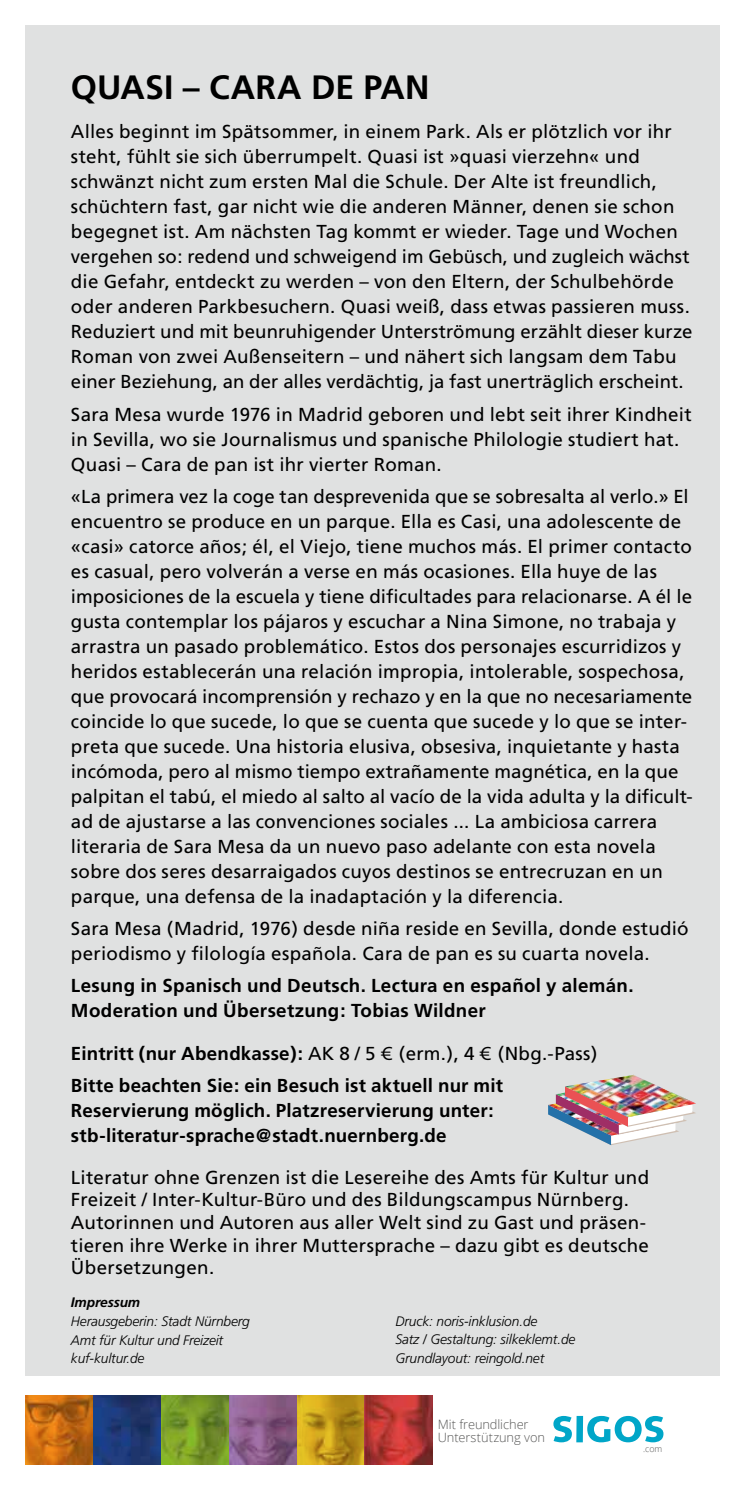
<style>
.page{position:relative;width:745px;height:1489px;background:#fff}
.page>*{position:absolute;margin:0;border:0;box-sizing:border-box;transform-origin:0 0}
.t1{font:700 33.75px "Frutiger";letter-spacing:.005em;color:#000}
.t2{font:18.75px/25px "Frutiger";letter-spacing:.015em;color:#000}
.t3{font:700 18.75px/25px "Frutiger";letter-spacing:.015em;color:#000}
.t4{font:italic 300 13.75px/18.8px "Frutiger";letter-spacing:-.01em;color:#000}
.t5{font:italic 700 13.75px "Frutiger";letter-spacing:-.01em;color:#000}
.t6{font:300 12.75px/12.8px "Open Sans";letter-spacing:-.005em;color:#575756}
.t7{font:300 8.75px "Open Sans";color:#575756}
.s1{font-weight:400}
.s2{font-family:"F Frutiger";font-weight:400}
</style>
<div class="page">
<div style="left:25px;top:25px;width:694px;height:1350px;background:#e0e1e1"></div>
<svg style="left:548px;top:1092px;width:139px;height:53px"></svg>
<img style="left:564px;top:1074px;width:131px;height:43px">
<svg style="left:553px;top:1415px;width:18px;height:27px"></svg>
<div style="left:576px;top:1415px;width:6px;height:27px;background:#00a6c8"></div>
<svg style="left:587px;top:1415px;width:76px;height:27px"></svg>
<img style="left:25px;top:1395px;width:407px;height:68px">
<img style="left:93px;top:1395px;width:1px;height:68px">
<h1 class="t1" style="left:71px;top:68px;width:360px">QUASI – CARA DE PAN</h1>
<p class="t2" style="left:71px;top:119px;width:622px">Alles beginnt im Spätsommer, in einem Park. Als er plötzlich vor ihr steht, fühlt sie sich überrumpelt. Quasi ist »quasi vierzehn« und schwänzt nicht zum ersten Mal die Schule. Der Alte ist freundlich, schüchtern fast, gar nicht wie die anderen Männer, denen sie schon begegnet ist. Am nächsten Tag kommt er wieder. Tage und Wochen vergehen so: redend und schweigend im Gebüsch, und zugleich wächst die Gefahr, entdeckt zu werden – von den Eltern, der Schulbehörde oder anderen Parkbesuchern. Quasi weiß, dass etwas passieren muss.<br>Reduziert und mit beunruhigender Unterströmung erzählt dieser kurze Roman von zwei Außenseitern – und nähert sich langsam dem Tabu einer Beziehung, an der alles verdächtig, ja fast unerträglich erscheint.</p>
<p class="t2" style="left:71px;top:401px;width:622px">Sara Mesa wurde 1976 in Madrid geboren und lebt seit ihrer Kindheit in Sevilla, wo sie Journalismus und spanische Philologie studiert hat.<br>Quasi – Cara de pan ist ihr vierter Roman.</p>
<p class="t2" style="left:71px;top:484px;width:623px">«La primera vez la coge tan desprevenida que se sobresalta al verlo.» El encuentro se produce en un parque. Ella es Casi, una adolescente de «casi» catorce años; él, el Viejo, tiene muchos más. El primer contacto es casual, pero volverán a verse en más ocasiones. Ella huye de las imposiciones de la escuela y tiene dificultades para relacionarse. A él le gusta contemplar los pájaros y escuchar a Nina Simone, no trabaja y arrastra un pasado problemático. Estos dos personajes escurridizos y heridos establecerán una relación impropia, intolerable, sospechosa, que provocará incomprensión y rechazo y en la que no necesariamente coincide lo que sucede, lo que se cuenta que sucede y lo que se inter&shy;preta que sucede. Una historia elusiva, obsesiva, inquietante y hasta incómoda, pero al mismo tiempo extrañamente magnética, en la que palpitan el tabú, el miedo al salto al vacío de la vida adulta y la dificult&shy;ad de ajustarse a las convenciones sociales ... La ambiciosa carrera literaria de Sara Mesa da un nuevo paso adelante con esta novela sobre dos seres desarraigados cuyos destinos se entrecruzan en un parque, una defensa de la inadaptación y la diferencia.</p>
<p class="t2" style="left:71px;top:916px;width:619px">Sara Mesa (Madrid, 1976) desde niña reside en Sevilla, donde estudió periodismo y filología española. Cara de pan es su cuarta novela.</p>
<p class="t3" style="left:71px;top:973px;width:564px">Lesung in Spanisch und Deutsch. Lectura en español y alemán.<br>Moderation und Übersetzung: Tobias Wildner</p>
<p class="t3" style="left:71px;top:1037px;width:527px;line-height:32px">Eintritt (nur Abendkasse): <span class="s1">AK 8 / 5</span> <span class="s2">€</span> <span class="s1">(erm.), 4</span> <span class="s2">€</span> <span class="s1">(Nbg.-Pass)<br></span>Bitte beachten Sie: ein Besuch ist aktuell nur mit</p>
<p class="t3" style="left:71px;top:1097px;width:424px">Reservierung möglich. Platzreservierung unter: stb-literatur-sprache@stadt.nuernberg.de</p>
<p class="t2" style="left:71px;top:1166px;width:579px;line-height:22.5px">Literatur ohne Grenzen ist die Lesereihe des Amts für Kultur und Freizeit / Inter-Kultur-Büro und des Bildungscampus Nürnberg.<br>Autorinnen und Autoren aus aller Welt sind zu Gast und präsen&shy;tieren ihre Werke in ihrer Muttersprache – dazu gibt es deutsche Übersetzungen.</p>
<p class="t5" style="left:71px;top:1293px;width:71px">Impressum</p>
<p class="t4" style="left:71px;top:1311px;width:180px">Herausgeberin: Stadt Nürnberg<br>Amt für Kultur und Freizeit kuf-kultur.de</p>
<p class="t4" style="left:395px;top:1311px;width:181px">Druck: noris-inklusion.de<br>Satz / Gestaltung: silkeklemt.de<br>Grundlayout: reingold.net</p>
<p class="t6" style="left:437px;top:1417px;width:109px">Mit freundlicher<br>Unterstützung von</p>
<p class="t7" style="left:643px;top:1442px;width:21px">.com</p>
</div>
